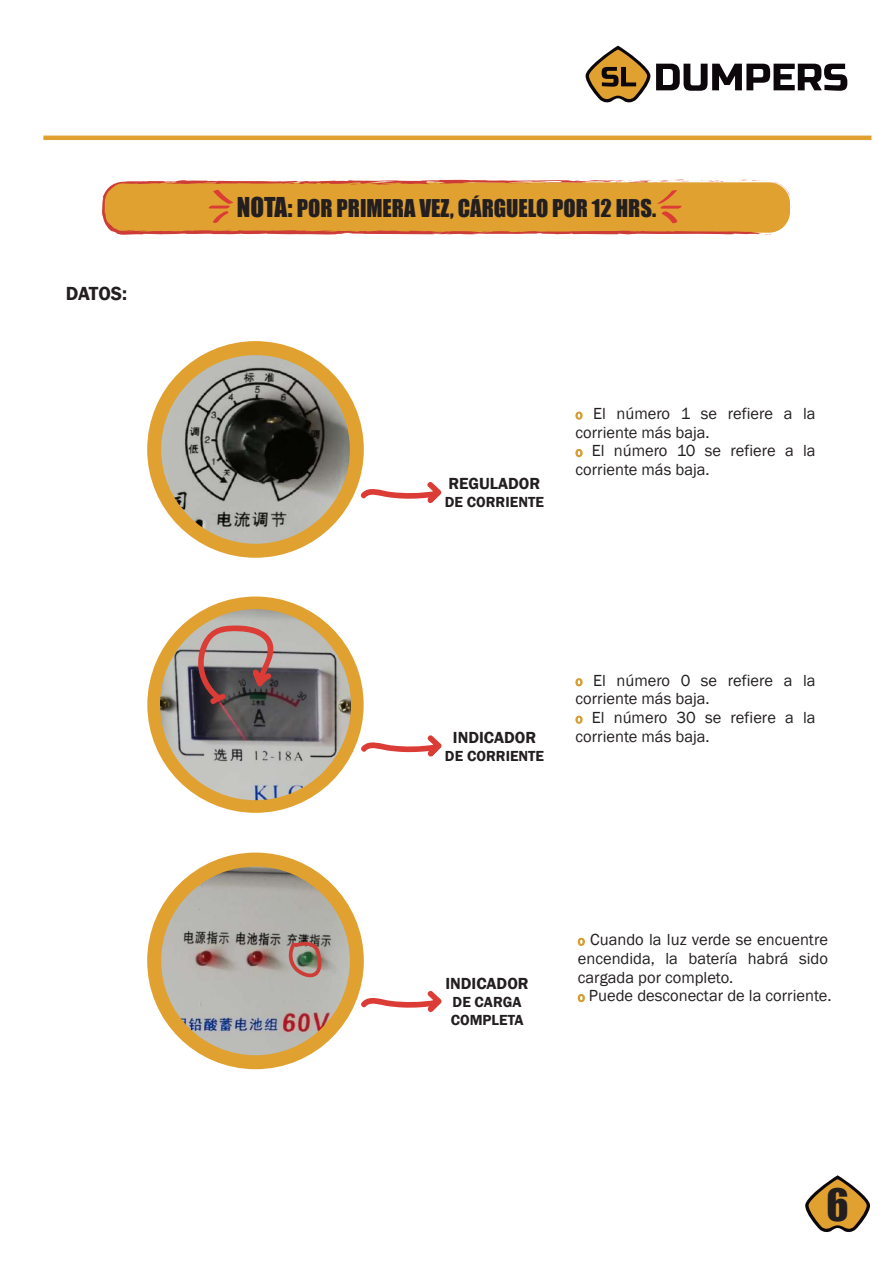
<style>
.page{position:relative;width:893px;height:1263px;background:#fff}
.page>*{position:absolute;margin:0;border:0;box-sizing:border-box;transform-origin:0 0}
.t1{font:40.95px "Impact";color:#231f20}
.t2{font:22.5px "Impact";color:#231f20}
.t3{font:600 19.5px "Franklin Gothic";letter-spacing:-.01em;color:#231f20}
.t4{font:16.5px/18.8px "Franklin Gothic";color:#231f20}
.t5{font:600 16.5px "Franklin Gothic";color:#231f20}
.t6{font:600 15px/18px "Franklin Gothic";color:#231f20}
.s1{font-size:25.2px}
.s2{font-size:13.5px;color:#e0a130}
</style>
<div class="page">
<svg style="left:359px;top:480px;width:83px;height:24px"></svg>
<svg style="left:575px;top:411px;width:8px;height:9px"></svg>
<svg style="left:575px;top:449px;width:8px;height:9px"></svg>
<svg style="left:359px;top:735px;width:83px;height:22px"></svg>
<svg style="left:575px;top:678px;width:8px;height:9px"></svg>
<svg style="left:575px;top:715px;width:8px;height:9px"></svg>
<div style="left:147px;top:596px;width:217px;height:217px;background:#e0a130;border-radius:50%"></div>
<img style="left:160px;top:609px;width:191px;height:191px;border-radius:96px">
<div style="left:147px;top:341px;width:217px;height:217px;background:#e0a130;border-radius:50%"></div>
<img style="left:161px;top:355px;width:189px;height:189px;border-radius:94px">
<svg style="left:197px;top:624px;width:82px;height:81px;background:#8e7170"></svg>
<div style="left:147px;top:852px;width:217px;height:217px;background:#e0a130;border-radius:50%"></div>
<img style="left:161px;top:866px;width:189px;height:189px;border-radius:94px">
<svg style="left:287px;top:940px;width:37px;height:40px"></svg>
<svg style="left:359px;top:990px;width:83px;height:22px"></svg>
<svg style="left:577px;top:937px;width:8px;height:9px"></svg>
<svg style="left:577px;top:994px;width:8px;height:9px"></svg>
<svg style="left:656px;top:64px;width:191px;height:27px"></svg>
<svg style="left:586px;top:46px;width:64px;height:57px"></svg>
<hr style="left:43px;top:136px;width:828px;height:4px;background:#e0a130">
<svg style="left:805px;top:1175px;width:65px;height:58px"></svg>
<svg style="left:102px;top:179px;width:690px;height:56px;background:#e09e3f"></svg>
<p class="t3" style="left:66px;top:281px;width:63px">DATOS:</p>
<h2 class="t2" style="left:237px;top:190px;width:421px"><span class="s1">NOTA:</span> POR PRIMERA VEZ, CÁRGUELO POR 12 HRS.</h2>
<p class="t5" style="left:448px;top:474px;width:93px">REGULADOR</p>
<p class="t6" style="left:445px;top:493px;width:101px">DE CORRIENTE</p>
<p class="t4" style="left:576px;top:404px;width:242px"><span class="s2">o</span> El número 1 se refiere a la corriente más baja.<br><span class="s2">o</span> El número 10 se refiere a la corriente más baja.</p>
<p class="t5" style="left:453px;top:727px;width:85px">INDICADOR</p>
<p class="t6" style="left:445px;top:747px;width:101px">DE CORRIENTE</p>
<p class="t4" style="left:576px;top:671px;width:242px"><span class="s2">o</span> El número 0 se refiere a la corriente más baja.<br><span class="s2">o</span> El número 30 se refiere a la corriente más baja.</p>
<p class="t5" style="left:445px;top:973px;width:85px">INDICADOR</p>
<p class="t6" style="left:451px;top:993px;width:74px">DE CARGA<br>COMPLETA</p>
<p class="t4" style="left:578px;top:931px;width:255px"><span class="s2">o</span> Cuando la luz verde se encuentre encendida, la batería habrá sido cargada por completo.<br><span class="s2">o</span> Puede desconectar de la corriente.</p>
<h1 class="t1" style="left:826px;top:1173px;width:24px">6</h1>
</div>
